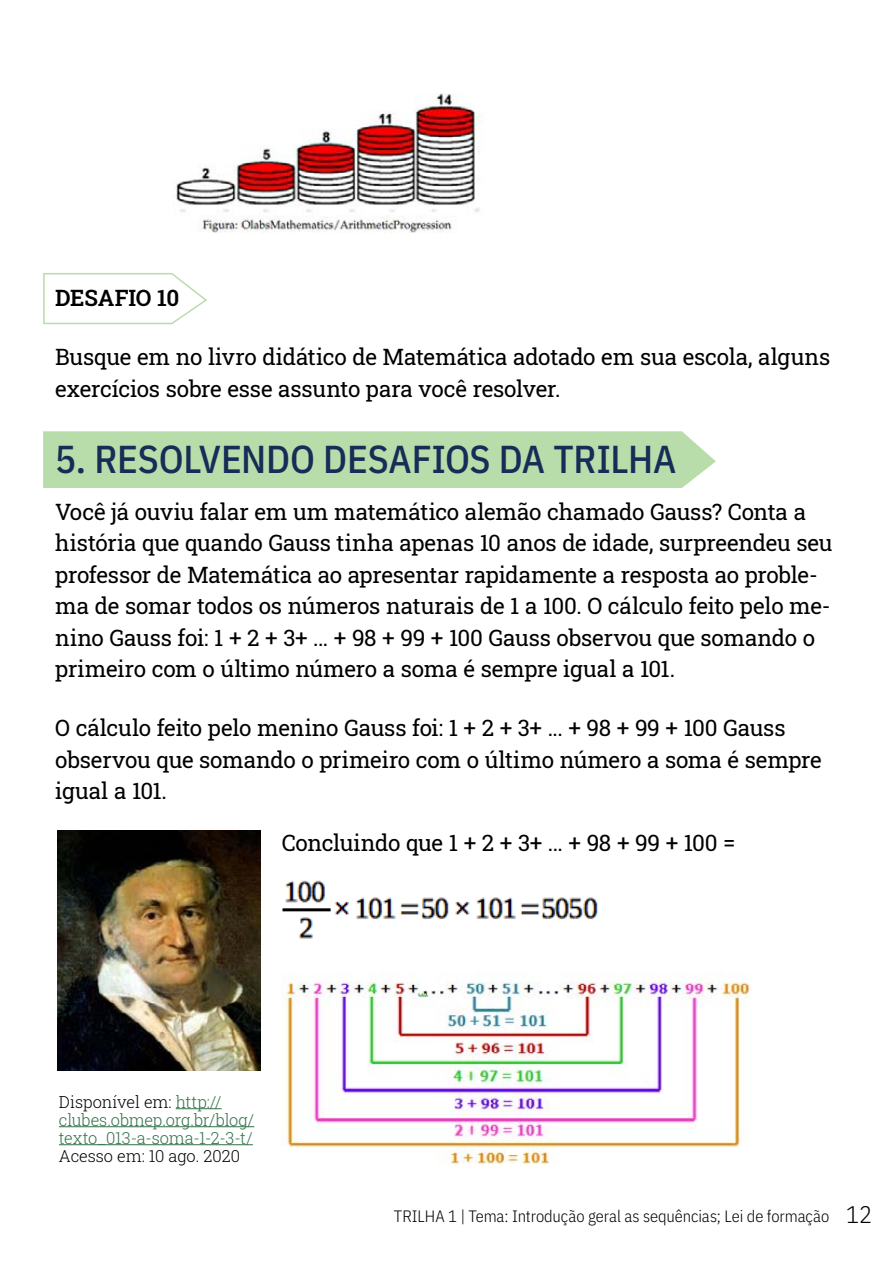
<style>
.page{position:relative;width:893px;height:1263px;background:#fff}
.page>*{position:absolute;margin:0;border:0;box-sizing:border-box;transform-origin:0 0}
.Etapa{font:500 39px "IBM Plex Sans Cond";letter-spacing:-.005em;color:#182c57}
.Texto_normal{font:22.5px/31.5px "Roboto Slab";letter-spacing:-.01em;color:#000}
.Texto_normal-2{font:600 22.5px "Roboto Slab";letter-spacing:-.01em;color:#000}
.Fonte_imagem{font:300 16.5px/18px "Roboto Slab";letter-spacing:-.005em;color:#307148}
.t1{font:300 16.5px "IBM Plex Sans Cond";letter-spacing:-.005em;color:#000}
.s1{color:#000}
.s2{font-size:24px}
</style>
<div class="page">
<svg style="left:43px;top:273px;width:164px;height:52px"></svg>
<div style="left:43px;top:431px;width:673px;height:57px;background:#b8ddaa"></div>
<img style="left:57px;top:831px;width:204px;height:239px">
<hr style="left:176px;top:1108px;width:46px;height:1px;background:#307148">
<hr style="left:59px;top:1126px;width:195px;height:1px;background:#307148">
<hr style="left:59px;top:1144px;width:194px;height:1px;background:#307148">
<img style="left:282px;top:880px;width:316px;height:59px">
<img style="left:283px;top:973px;width:467px;height:192px">
<img style="left:176px;top:93px;width:307px;height:140px">
<p class="Texto_normal-2" style="left:55px;top:282px;width:125px">DESAFIO 10</p>
<p class="Texto_normal" style="left:55px;top:340px;width:776px">Busque em no livro didático de Matemática adotado em sua escola, alguns exercícios sobre esse assunto para você resolver.</p>
<p class="Etapa" style="left:55px;top:429px;width:623px">5. RESOLVENDO DESAFIOS DA TRILHA</p>
<p class="Texto_normal" style="left:55px;top:495px;width:779px">Você já ouviu falar em um matemático alemão chamado Gauss? Conta a história que quando Gauss tinha apenas 10 anos de idade, surpreendeu seu professor de Matemática ao apresentar rapidamente a resposta ao proble&shy;ma de somar todos os números naturais de 1 a 100. O cálculo feito pelo me&shy;nino Gauss foi: 1 + 2 + 3+ ... + 98 + 99 + 100 Gauss observou que somando o primeiro com o último número a soma é sempre igual a 101.</p>
<p class="Texto_normal" style="left:55px;top:712px;width:768px">O cálculo feito pelo menino Gauss foi: 1 + 2 + 3+ ... + 98 + 99 + 100 Gauss observou que somando o primeiro com o último número a soma é sempre igual a 101.</p>
<p class="Texto_normal" style="left:282px;top:827px;width:455px">Concluindo que 1 + 2 + 3+ ... + 98 + 99 + 100 =</p>
<p class="Fonte_imagem" style="left:59px;top:1092px;width:197px"><span class="s1">Disponível em:</span> http:// clubes.obmep.org.br/blog/ texto_013-a-soma-1-2-3-t/<br><span class="s1">Acesso em: 10 ago. 2020</span></p>
<p class="t1" style="left:394px;top:1203px;width:480px">TRILHA 1 | Tema: Introdução geral as sequências; Lei de formação <span class="s2">12</span></p>
</div>
